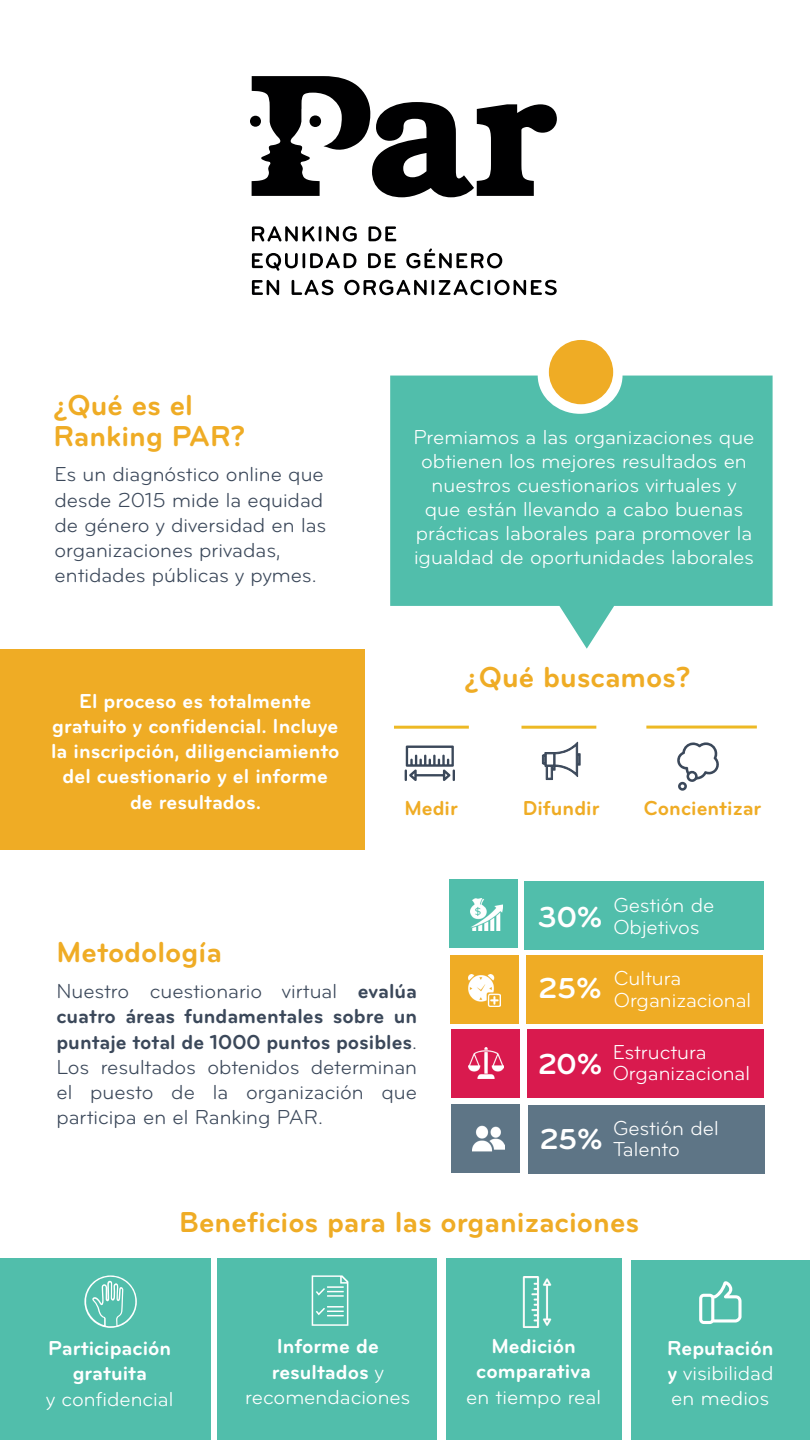
<style>
.page{position:relative;width:810px;height:1440px;background:#fff}
.page>*{position:absolute;margin:0;border:0;box-sizing:border-box;transform-origin:0 0}
.t1{font:700 30px/31.5px "Bryant Pro";color:#efac25}
.t2{font:700 30px "Bryant Pro";color:#fff}
.t3{font:21px/24px "Bryant Pro";color:#fff}
.t4{font:21px/25.2px "Bryant Pro";color:#3b485a}
.t5{font:700 21px/25.2px "Bryant Pro";color:#fff;text-align:center}
.t6{font:700 21px "Bryant Pro";color:#efac25}
.s1{font-weight:700}
.s2{font-weight:400}
</style>
<div class="page">
<div style="left:446px;top:1259px;width:175px;height:181px;background:#51beab"></div>
<div style="left:218px;top:1259px;width:219px;height:181px;background:#51beab"></div>
<div style="left:528px;top:1105px;width:236px;height:69px;background:#5e7586"></div>
<div style="left:527px;top:1030px;width:237px;height:68px;background:#d91a4e"></div>
<div style="left:527px;top:956px;width:236px;height:68px;background:#efac25"></div>
<div style="left:525px;top:881px;width:239px;height:68px;background:#51beab"></div>
<div style="left:0;top:649px;width:364px;height:201px;background:#efac25"></div>
<hr style="left:394px;top:726px;width:75px;height:3px;background:#edb925">
<svg style="left:405px;top:746px;width:50px;height:35px"></svg>
<svg style="left:541px;top:741px;width:40px;height:39px"></svg>
<hr style="left:521px;top:726px;width:75px;height:3px;background:#edb925">
<hr style="left:646px;top:726px;width:111px;height:3px;background:#edb925">
<svg style="left:677px;top:742px;width:42px;height:49px"></svg>
<div style="left:450px;top:879px;width:68px;height:69px;background:#51beab"></div>
<div style="left:450px;top:955px;width:69px;height:68px;background:#efac25"></div>
<div style="left:451px;top:1029px;width:68px;height:69px;background:#d91a4e"></div>
<div style="left:452px;top:1105px;width:68px;height:68px;background:#5e7586"></div>
<div style="left:0;top:1258px;width:211px;height:182px;background:#51beab"></div>
<svg style="left:312px;top:1275px;width:36px;height:51px"></svg>
<svg style="left:84px;top:1275px;width:53px;height:53px"></svg>
<div style="left:549px;top:340px;width:64px;height:64px;background:#efac25;border-radius:50%"></div>
<svg style="left:390px;top:376px;width:383px;height:273px;fill:#51beab"></svg>
<img style="left:468px;top:1048px;width:35px;height:31px">
<img style="left:470px;top:898px;width:32px;height:33px">
<img style="left:468px;top:974px;width:33px;height:32px">
<img style="left:473px;top:1125px;width:31px;height:27px">
<svg style="left:252px;top:226px;width:105px;height:16px"></svg>
<svg style="left:369px;top:226px;width:27px;height:15px"></svg>
<svg style="left:252px;top:253px;width:104px;height:18px"></svg>
<svg style="left:368px;top:253px;width:28px;height:15px"></svg>
<svg style="left:406px;top:248px;width:96px;height:20px"></svg>
<svg style="left:252px;top:280px;width:27px;height:15px"></svg>
<svg style="left:292px;top:280px;width:41px;height:15px"></svg>
<svg style="left:344px;top:280px;width:139px;height:15px"></svg>
<hr style="left:487px;top:280px;width:3px;height:15px;background:#000001">
<svg style="left:494px;top:280px;width:63px;height:15px"></svg>
<svg style="left:250px;top:76px;width:307px;height:121px"></svg>
<div style="left:631px;top:1260px;width:179px;height:180px;background:#51beab"></div>
<svg style="left:699px;top:1281px;width:43px;height:43px"></svg>
<img style="left:522px;top:1276px;width:30px;height:51px">
<h1 class="t1" style="left:53px;top:390px;width:193px">¿Qué es el<br>Ranking PAR?</h1>
<p class="t4" style="left:55px;top:462px;width:273px">Es un diagnóstico online que desde 2015 mide la equidad de género y diversidad en las organizaciones privadas, entidades públicas y pymes.</p>
<p class="t5" style="left:51px;top:689px;width:290px">El proceso es totalmente gratuito y confidencial. Incluye la inscripción, diligenciamiento del cuestionario y el informe de resultados.</p>
<p class="t3" style="left:414px;top:426px;width:343px;text-align:center">Premiamos a las organizaciones que obtienen los mejores resultados en nuestros cuestionarios virtuales y que están llevando a cabo buenas prácticas laborales para promover la igualdad de oportunidades laborales</p>
<h1 class="t1" style="left:465px;top:662px;width:227px">¿Qué buscamos?</h1>
<p class="t6" style="left:404px;top:797px;width:55px">Medir</p>
<p class="t6" style="left:523px;top:797px;width:78px">Difundir</p>
<p class="t6" style="left:644px;top:797px;width:119px">Concientizar</p>
<h1 class="t1" style="left:57px;top:937px;width:167px">Metodología</h1>
<p class="t4" style="left:56px;top:979px;width:362px;text-align:justify">Nuestro cuestionario virtual <span class="s1">evalúa cuatro áreas fundamentales sobre un puntaje total de 1000 puntos posibles</span>.<br>Los resultados obtenidos determinan el puesto de la organización que participa en el Ranking PAR.</p>
<h1 class="t2" style="left:538px;top:901px;width:66px">30%</h1>
<h1 class="t2" style="left:539px;top:972px;width:65px">25%</h1>
<h1 class="t2" style="left:538px;top:1048px;width:66px">20%</h1>
<h1 class="t2" style="left:540px;top:1123px;width:65px">25%</h1>
<p class="t3" style="left:613px;top:895px;width:103px;line-height:21.8px">Gestión de<br>Objetivos</p>
<p class="t3" style="left:614px;top:967px;width:139px;line-height:21.8px">Cultura<br>Organizacional</p>
<p class="t3" style="left:613px;top:1041px;width:139px;line-height:21.8px">Estructura<br>Organizacional</p>
<p class="t3" style="left:613px;top:1117px;width:107px;line-height:21.8px">Gestión del<br>Talento</p>
<h1 class="t1" style="left:179px;top:1207px;width:462px">Beneficios para las organizaciones</h1>
<p class="t5" style="left:48px;top:1336px;width:124px">Participación gratuita</p>
<p class="t3" style="left:46px;top:1387px;width:129px">y confidencial</p>
<p class="t5" style="left:245px;top:1334px;width:167px">Informe de resultados <span class="s2">y recomendaciones</span></p>
<p class="t5" style="left:476px;top:1334px;width:116px">Medición comparativa</p>
<p class="t3" style="left:466px;top:1385px;width:136px">en tiempo real</p>
<p class="t3" style="left:667px;top:1336px;width:108px;line-height:25.2px;text-align:justify"><span class="s1">Reputación y</span> visibilidad en medios</p>
</div>
